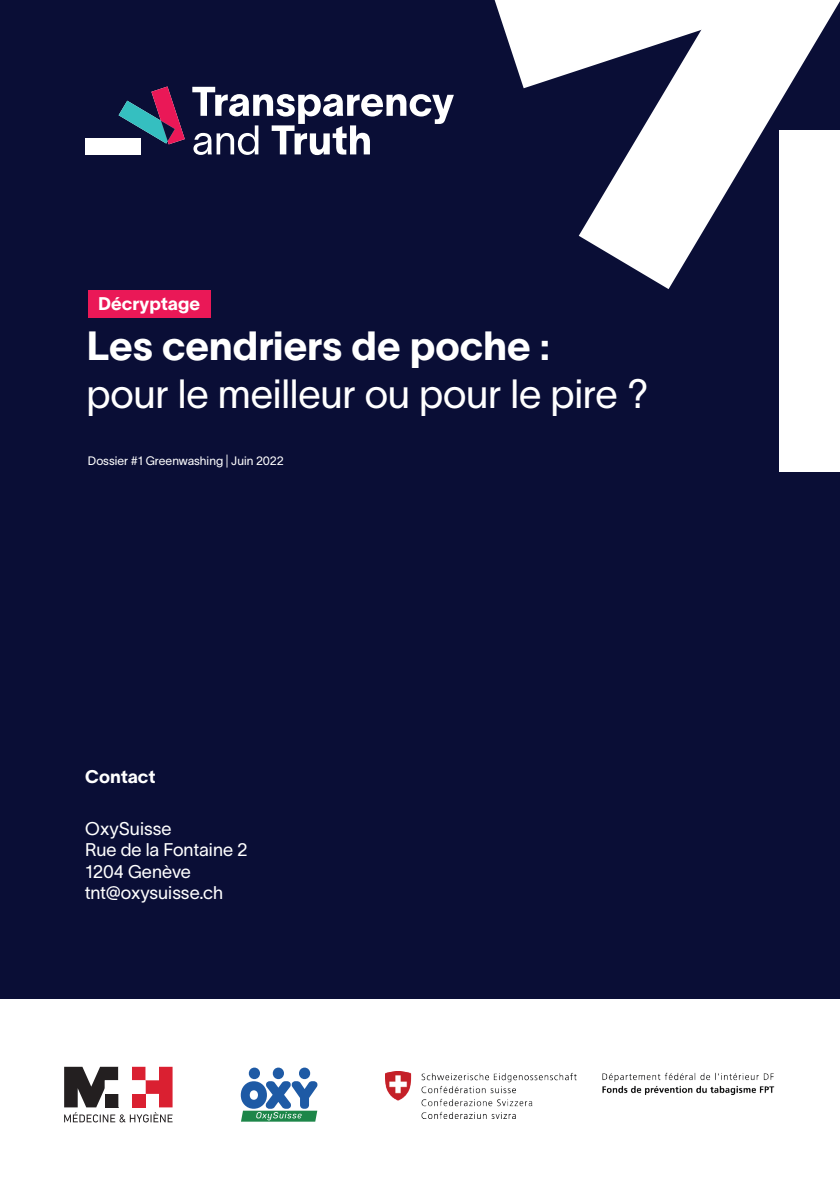
<style>
.page{position:relative;width:840px;height:1191px;background:#fff}
.page>*{position:absolute;margin:0;border:0;box-sizing:border-box;transform-origin:0 0}
.t1{font:40px "TWK Lausanne";letter-spacing:-.005em;color:#fff}
.t2{font:40px "TWK Lausanne";letter-spacing:-.005em;color:#fff}
.t3{font:18px/21.6px "TWK Lausanne";color:#fff}
.t4{font:18px "TWK Lausanne";color:#fff}
.t5{font:12px "TWK Lausanne";color:#fff}
</style>
<div class="page">
<div style="left:0;top:0;width:839px;height:998px;background:#0a0e36"></div>
<div style="left:88px;top:290px;width:122px;height:28px;background:#ea1857"></div>
<svg style="left:192px;top:87px;width:261px;height:68px"></svg>
<div style="left:85px;top:138px;width:55px;height:17px;background:#fff"></div>
<div style="left:779px;top:130px;width:60px;height:341px;background:#fff"></div>
<svg style="left:578px;top:0;width:261px;height:289px;fill:#fff"></svg>
<svg style="left:494px;top:0;width:297px;height:88px"></svg>
<svg style="left:118px;top:86px;width:67px;height:58px"></svg>
<svg style="left:241px;top:1067px;width:76px;height:54px"></svg>
<svg style="left:64px;top:1066px;width:108px;height:56px"></svg>
<img style="left:385px;top:1071px;width:390px;height:47px">
<p class="t4" style="left:98px;top:290px;width:103px">Décryptage</p>
<h1 class="t2" style="left:86px;top:317px;width:465px">Les cendriers de poche :</h1>
<h1 class="t1" style="left:86px;top:365px;width:563px">pour le meilleur ou pour le pire ?</h1>
<p class="t5" style="left:88px;top:452px;width:197px">Dossier #1 Greenwashing | Juin 2022</p>
<p class="t4" style="left:85px;top:764px;width:72px">Contact</p>
<p class="t3" style="left:85px;top:816px;width:164px">OxySuisse<br>Rue de la Fontaine 2<br>1204 Genève tnt@oxysuisse.ch</p>
</div>
